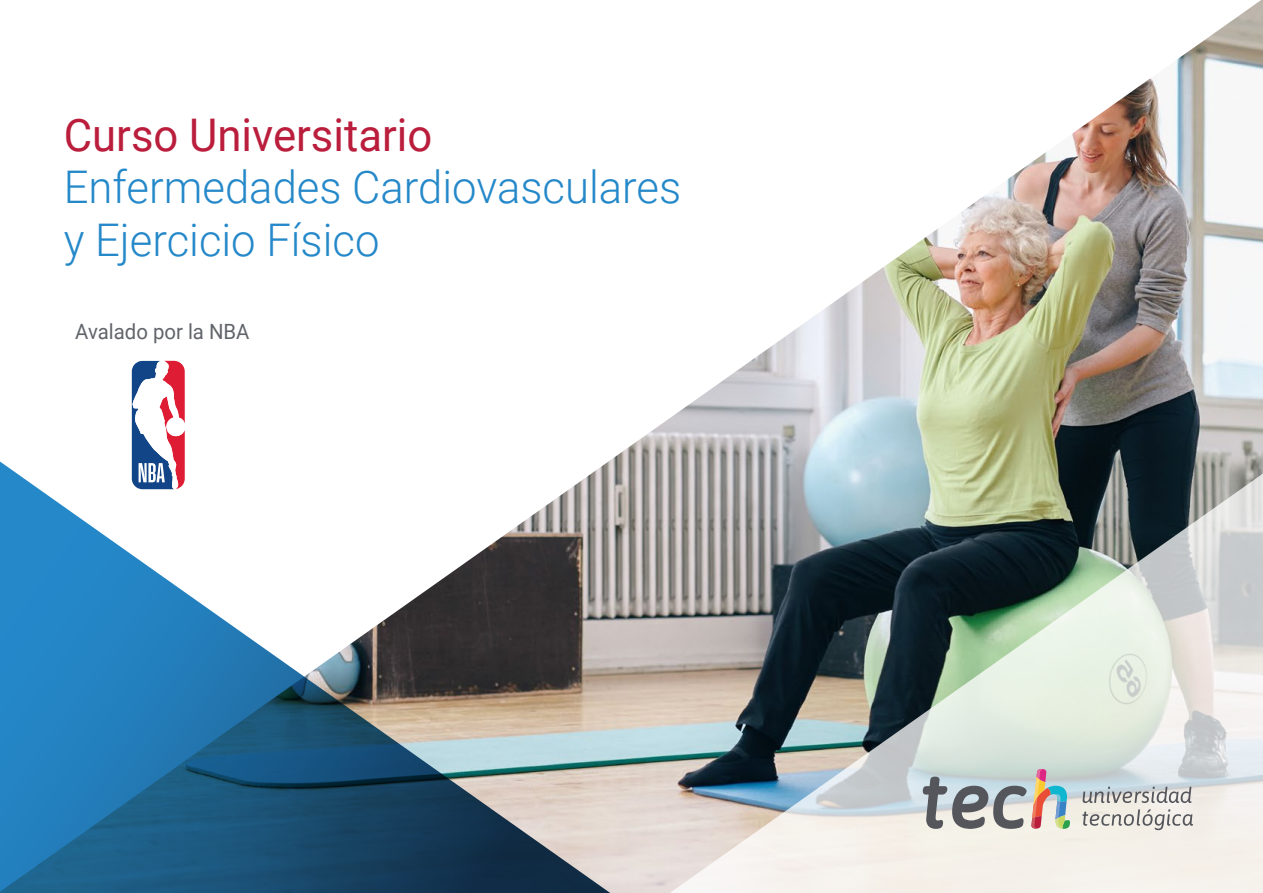
<style>
.page{position:relative;width:1263px;height:893px;background:#fff}
.page>*{position:absolute;margin:0;border:0;box-sizing:border-box;transform-origin:0 0}
.t1{font:300 45px/52.5px "Roboto";color:#2488c9}
.t2{font:45px "Roboto";color:#ba1e3c}
.t3{font:21px "Roboto";color:#61646a}
</style>
<div class="page">
<img style="left:131px;top:0;width:1132px;height:458px">
<img style="left:640px;top:458px;width:623px;height:435px">
<svg style="left:923px;top:769px;width:147px;height:60px;background:#aeb1b0"></svg>
<svg style="left:1082px;top:787px;width:109px;height:16px;background:#b7b9ba"></svg>
<svg style="left:1082px;top:809px;width:111px;height:21px;background:#d0cec8"></svg>
<svg style="left:0;top:446px;width:640px;height:447px"></svg>
<svg style="left:132px;top:361px;width:53px;height:128px"></svg>
<p class="t2" style="left:64px;top:103px;width:370px">Curso Universitario</p>
<p class="t1" style="left:64px;top:159px;width:619px">Enfermedades Cardiovasculares y Ejercicio Físico</p>
<p class="t3" style="left:75px;top:317px;width:176px">Avalado por la NBA</p>
</div>
